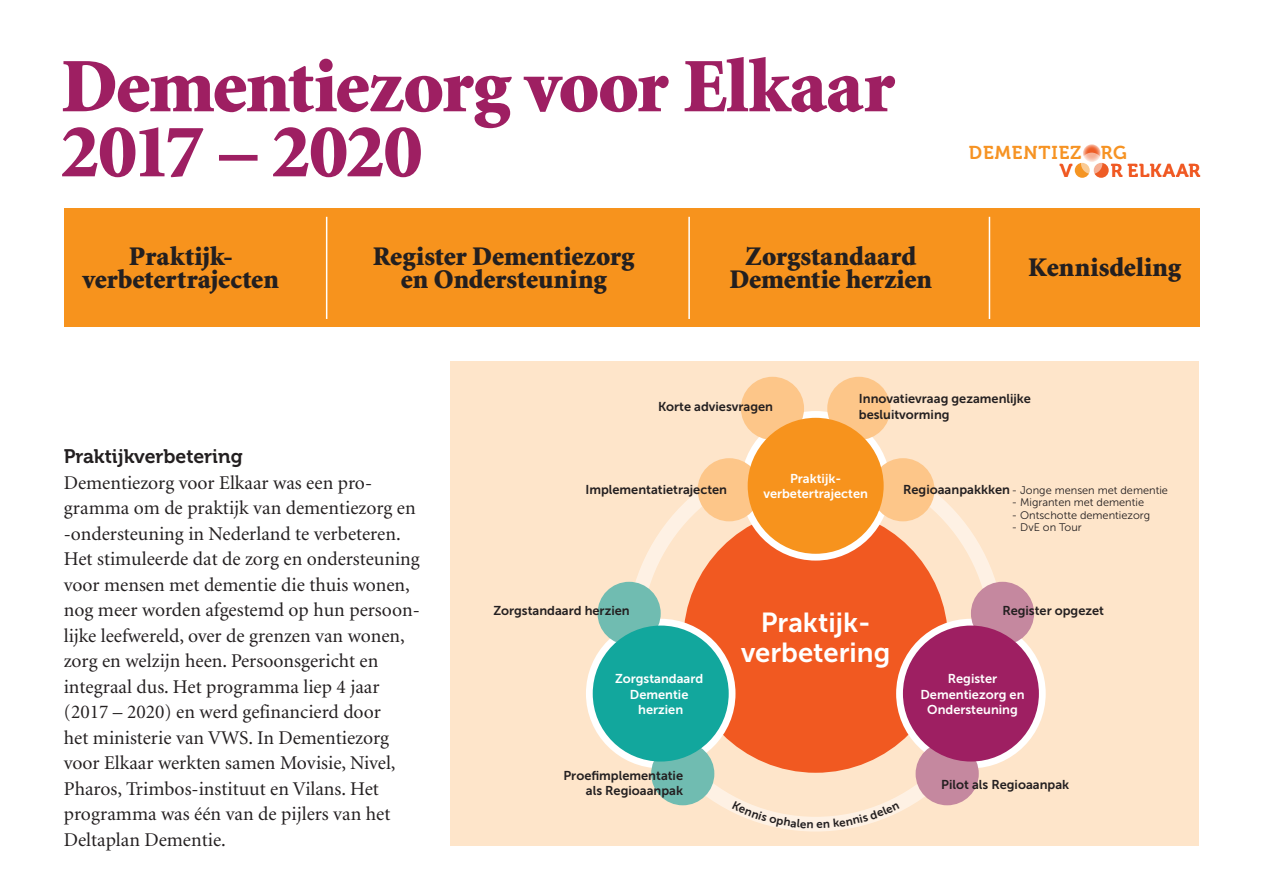
<style>
.page{position:relative;width:1263px;height:893px;background:#fff}
.page>*{position:absolute;margin:0;border:0;box-sizing:border-box;transform-origin:0 0}
.t1{font:900 77.1px/65.1px "Minion";letter-spacing:-.015em;color:#9e1f62}
.t2{font:27.45px/30.5px "Museo Sans 700";color:#fff;text-align:center}
.t3{font:900 27px/23.5px "Minion";color:#231f20;text-align:center}
.t4{font:19.5px/25.5px "Minion";color:#231f20}
.t5{font:19.5px "Museo 700";color:#231f20}
.t6{font:18.6px "Museo 700";letter-spacing:.05em;color:#f69323}
.t7{font:18.6px "Museo 700";letter-spacing:.05em;color:#f05923}
.t8{font:12.75px/15.3px "Museo Sans 700";color:#231f20}
.t9{font:12.75px/15.3px "Museo Sans 700";color:#fff;text-align:center}
.t10{font:10.95px "Museo Sans 300";color:#231f20}
</style>
<div class="page">
<div style="left:451px;top:361px;width:748px;height:485px;background:#fee5ca"></div>
<div style="left:683px;top:508px;width:265px;height:265px;background:#f15921;border-radius:50%"></div>
<div style="left:741px;top:411px;width:149px;height:150px;background:#fff;border-radius:50%"></div>
<div style="left:741px;top:377px;width:63px;height:63px;background:#fdc689;border-radius:50%"></div>
<div style="left:827px;top:377px;width:63px;height:63px;background:#fdc689;border-radius:50%"></div>
<div style="left:698px;top:458px;width:63px;height:63px;background:#fdc689;border-radius:50%"></div>
<div style="left:871px;top:458px;width:63px;height:63px;background:#fdc689;border-radius:50%"></div>
<div style="left:748px;top:418px;width:136px;height:136px;background:#f7931d;border-radius:50%"></div>
<div style="left:586px;top:619px;width:149px;height:149px;background:#fff;border-radius:50%"></div>
<div style="left:597px;top:582px;width:64px;height:63px;background:#70bcb1;border-radius:50%"></div>
<div style="left:651px;top:742px;width:63px;height:63px;background:#70bcb1;border-radius:50%"></div>
<div style="left:593px;top:626px;width:136px;height:135px;background:#12a79d;border-radius:50%"></div>
<div style="left:896px;top:619px;width:150px;height:149px;background:#fff;border-radius:50%"></div>
<div style="left:971px;top:582px;width:63px;height:63px;background:#c5889f;border-radius:50%"></div>
<div style="left:915px;top:742px;width:64px;height:63px;background:#c5889f;border-radius:50%"></div>
<div style="left:903px;top:626px;width:136px;height:135px;background:#9e1f62;border-radius:50%"></div>
<svg style="left:1083px;top:144px;width:18px;height:18px"></svg>
<svg style="left:1094px;top:163px;width:15px;height:15px"></svg>
<div style="left:1075px;top:163px;width:15px;height:15px;background:#f59523;border-radius:50%"></div>
<svg style="left:1081px;top:153px;width:21px;height:21px"></svg>
<div style="left:64px;top:208px;width:1135px;height:119px;background:#f7931d"></div>
<hr style="left:326px;top:217px;width:1px;height:102px;background:#fff">
<hr style="left:688px;top:217px;width:2px;height:102px;background:#fff">
<hr style="left:989px;top:217px;width:1px;height:102px;background:#fff">
<svg style="left:732px;top:801px;width:168px;height:27px"></svg>
<h1 class="t1" style="left:61px;top:56px;width:836px">Dementiezorg voor Elkaar<br>2017 – 2020</h1>
<p class="t6" style="left:969px;top:143px;width:160px">DEMENTIEZ RG</p>
<p class="t7" style="left:1060px;top:160px;width:14px">V</p>
<p class="t7" style="left:1111px;top:160px;width:91px">R ELKAAR</p>
<h3 class="t3" style="left:83px;top:245px;width:198px">Praktijk&shy;verbetertrajecten</h3>
<h3 class="t3" style="left:373px;top:245px;width:263px">Register Dementiezorg en Ondersteuning</h3>
<h3 class="t3" style="left:729px;top:245px;width:204px">Zorgstandaard<br>Dementie herzien</h3>
<h3 class="t3" style="left:1028px;top:257px;width:154px">Kennisdeling</h3>
<p class="t8" style="left:658px;top:399px;width:117px">Korte adviesvragen</p>
<p class="t8" style="left:859px;top:391px;width:174px">Innovatievraag gezamenlijke besluitvorming</p>
<p class="t5" style="left:64px;top:446px;width:180px">Praktijkverbetering</p>
<p class="t4" style="left:64px;top:471px;width:358px">Dementiezorg voor Elkaar was een pro&shy;gramma om de praktijk van dementiezorg en -ondersteuning in Nederland te verbeteren.<br>Het stimuleerde dat de zorg en ondersteuning voor mensen met dementie die thuis wonen, nog meer worden afgestemd op hun persoon&shy;lijke leefwereld, over de grenzen van wonen, zorg en welzijn heen. Persoonsgericht en integraal dus. Het programma liep 4 jaar (2017 – 2020) en werd gefinancierd door<br>het ministerie van VWS. In Dementiezorg voor Elkaar werkten samen Movisie, Nivel, Pharos, Trimbos-instituut en Vilans. Het programma was één van de pijlers van het Deltaplan Dementie.</p>
<p class="t8" style="left:585px;top:482px;width:143px">Implementatietrajecten</p>
<p class="t9" style="left:763px;top:471px;width:106px">Praktijk&shy;verbetertrajecten</p>
<p class="t8" style="left:903px;top:482px;width:108px">Regioaanpakkken</p>
<p class="t10" style="left:1012px;top:484px;width:158px">- Jonge mensen met dementie</p>
<p class="t10" style="left:1012px;top:497px;width:134px">- Migranten met dementie</p>
<p class="t10" style="left:1012px;top:509px;width:140px">- Ontschotte dementiezorg</p>
<p class="t10" style="left:1012px;top:521px;width:71px">- DvE on Tour</p>
<p class="t8" style="left:493px;top:603px;width:138px">Zorgstandaard herzien</p>
<p class="t9" style="left:615px;top:671px;width:90px">Zorgstandaard<br>Dementie herzien</p>
<p class="t8" style="left:563px;top:768px;width:121px;text-align:right">Proefimplementatie als Regioaanpak</p>
<h2 class="t2" style="left:741px;top:607px;width:151px">Praktijk&shy;verbetering</h2>
<p class="t8" style="left:1002px;top:603px;width:103px">Register opgezet</p>
<p class="t9" style="left:920px;top:671px;width:106px">Register<br>Dementiezorg en<br>Ondersteuning</p>
<p class="t8" style="left:941px;top:777px;width:130px">Pilot als Regioaanpak</p>
</div>
